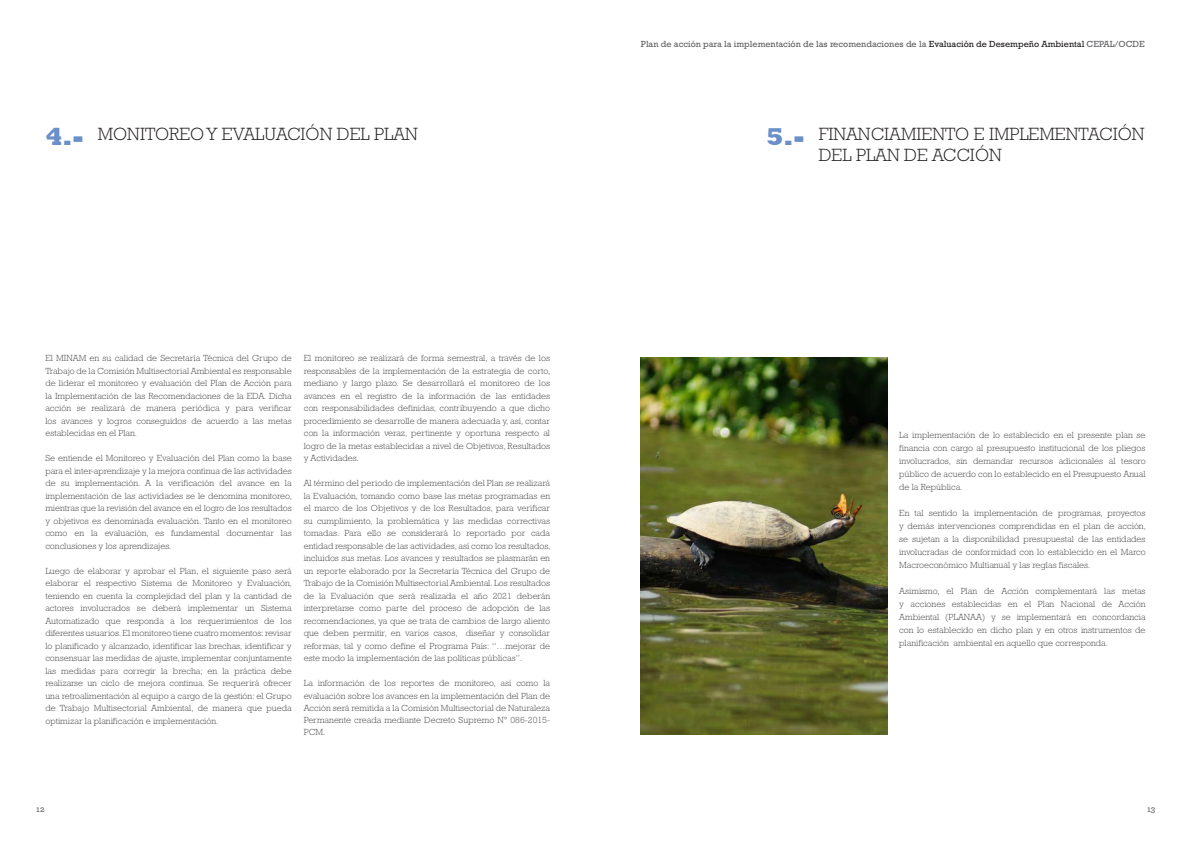
<style>
.page{position:relative;width:1191px;height:842px;background:#fff}
.page>*{position:absolute;margin:0;border:0;box-sizing:border-box;transform-origin:0 0}
.t1{font:300 18px/21.6px "Rockwell Std";color:#231f20}
.t2{font:300 9px/12.5px "Rockwell Std";color:#4b4c4d;text-align:justify}
.t3{font:9px "Rockwell Std";color:#636366}
.t4{font:600 9px "Archer";color:#636366}
.s1{color:#231f20}
.s2{font-family:"Rockwell";font-weight:800;font-size:25px;color:#6a8fc9}
</style>
<div class="page">
<img style="left:641px;top:357px;width:246px;height:377px">
<p class="t3" style="left:641px;top:38px;width:505px">Plan de acción para la implementación de las recomendaciones de la <span class="s1">Evaluación de Desempeño Ambiental</span> CEPAL/OCDE</p>
<h1 class="t1" style="left:45px;top:123px;width:374px"><span class="s2">4.-</span> MONITOREO Y EVALUACIÓN DEL PLAN</h1>
<h1 class="t1" style="left:819px;top:123px;width:327px;text-indent:-52px"><span class="s2">5.-</span> FINANCIAMIENTO E IMPLEMENTACIÓN<br>DEL PLAN DE ACCIÓN</h1>
<p class="t2" style="left:45px;top:352px;width:248px">El MINAM en su calidad de Secretaría Técnica del Grupo de Trabajo de la Comisión Multisectorial Ambiental es responsable de liderar el monitoreo y evaluación del Plan de Acción para la Implementación de las Recomendaciones de la EDA. Dicha acción se realizará de manera periódica y para verificar los avances y logros conseguidos de acuerdo a las metas establecidas en el Plan.</p>
<p class="t2" style="left:45px;top:452px;width:248px">Se entiende el Monitoreo y Evaluación del Plan como la base para el inter-aprendizaje y la mejora continua de las actividades de su implementación. A la verificación del avance en la implementación de las actividades se le denomina monitoreo, mientras que la revisión del avance en el logro de los resultados y objetivos es denominada evaluación. Tanto en el monitoreo como en la evaluación, es fundamental documentar las conclusiones y los aprendizajes.</p>
<p class="t2" style="left:45px;top:564px;width:248px">Luego de elaborar y aprobar el Plan, el siguiente paso será elaborar el respectivo Sistema de Monitoreo y Evaluación, teniendo en cuenta la complejidad del plan y la cantidad de actores involucrados se deberá implementar un Sistema Automatizado que responda a los requerimientos de los diferentes usuarios. El monitoreo tiene cuatro momentos: revisar lo planificado y alcanzado, identificar las brechas, identificar y consensuar las medidas de ajuste, implementar conjuntamente las medidas para corregir la brecha; en la práctica debe realizarse un ciclo de mejora continua. Se requerirá ofrecer una retroalimentación al equipo a cargo de la gestión: el Grupo de Trabajo Multisectorial Ambiental, de manera que pueda optimizar la planificación e implementación.</p>
<p class="t2" style="left:304px;top:352px;width:248px">El monitoreo se realizará de forma semestral, a través de los responsables de la implementación de la estrategia de corto, mediano y largo plazo. Se desarrollará el monitoreo de los avances en el registro de la información de las entidades con responsabilidades definidas, contribuyendo a que dicho procedimiento se desarrolle de manera adecuada y, así, contar con la información veraz, pertinente y oportuna respecto al logro de la metas establecidas a nivel de Objetivos, Resultados y Actividades.</p>
<p class="t2" style="left:304px;top:477px;width:248px">Al término del periodo de implementación del Plan se realizará la Evaluación, tomando como base las metas programadas en el marco de los Objetivos y de los Resultados, para verificar su cumplimiento, la problemática y las medidas correctivas tomadas. Para ello se considerará lo reportado por cada entidad responsable de las actividades, así como los resultados, incluidos sus metas. Los avances y resultados se plasmarán en un reporte elaborado por la Secretaría Técnica del Grupo de Trabajo de la Comisión Multisectorial Ambiental. Los resultados de la Evaluación que será realizada el año 2021 deberán interpretarse como parte del proceso de adopción de las recomendaciones, ya que se trata de cambios de largo aliento que deben permitir, en varios casos, diseñar y consolidar reformas, tal y como define el Programa País: “…mejorar de este modo la implementación de las políticas públicas”.</p>
<p class="t2" style="left:304px;top:677px;width:248px;line-height:12.1px">La información de los reportes de monitoreo, así como la evaluación sobre los avances en la implementación del Plan de Acción será remitida a la Comisión Multisectorial de Naturaleza Permanente creada mediante Decreto Supremo N° 086-2015- PCM.</p>
<p class="t2" style="left:899px;top:428px;width:248px;line-height:13px">La implementación de lo establecido en el presente plan se financia con cargo al presupuesto institucional de los pliegos involucrados, sin demandar recursos adicionales al tesoro público de acuerdo con lo establecido en el Presupuesto Anual de la República.</p>
<p class="t2" style="left:899px;top:506px;width:248px;line-height:13px">En tal sentido la implementación de programas, proyectos y demás intervenciones comprendidas en el plan de acción, se sujetan a la disponibilidad presupuestal de las entidades involucradas de conformidad con lo establecido en el Marco Macroeconómico Multianual y las reglas fiscales.</p>
<p class="t2" style="left:899px;top:584px;width:248px;line-height:13px">Asimismo, el Plan de Acción complementará las metas y acciones establecidas en el Plan Nacional de Acción Ambiental (PLANAA) y se implementará en concordancia con lo establecido en dicho plan y en otros instrumentos de planificación ambiental en aquello que corresponda.</p>
<p class="t4" style="left:36px;top:802px;width:10px">12</p>
<p class="t4" style="left:1147px;top:802px;width:10px">13</p>
</div>
